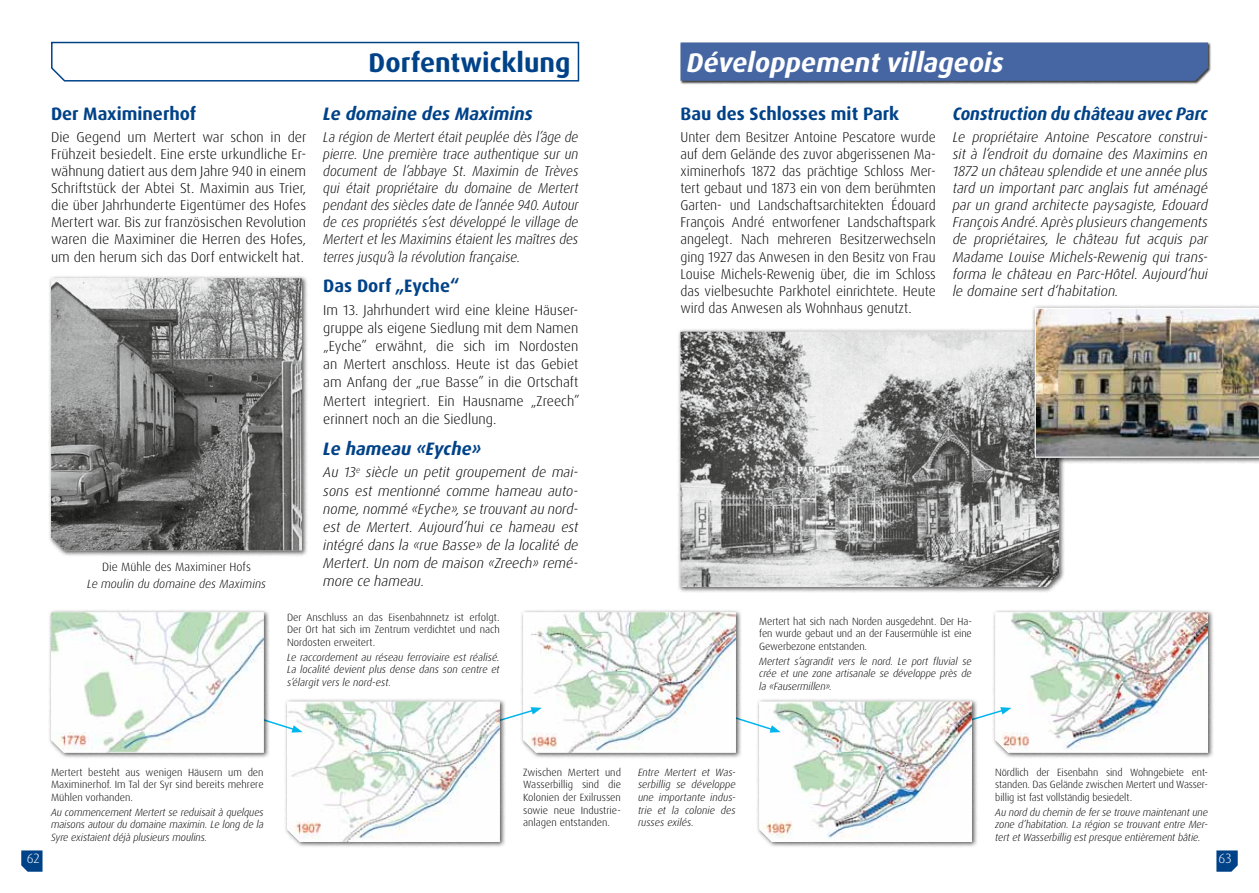
<style>
.page{position:relative;width:1259px;height:893px;background:#fff}
.page>*{position:absolute;margin:0;border:0;box-sizing:border-box;transform-origin:0 0}
.t1{font:italic 700 27px "Dax Pro";color:#fff}
.t2{font:700 27px "Dax Pro";color:#004288}
.t3{font:700 18px "Dax Pro";color:#004288}
.t4{font:italic 700 18px "Dax Pro";letter-spacing:-.005em;color:#004288}
.t5{font:italic 700 18px "Dax Pro";letter-spacing:-.005em;color:#004288;scale:.95 1}
.t6{font:300 14.25px/17.1px "Dax Pro";color:#000;text-align:justify}
.t7{font:italic 300 14.25px/17.1px "Dax Pro";color:#000;text-align:justify}
.t8{font:italic 300 14.25px/17.1px "Dax Pro";color:#000;text-align:justify;scale:.95 1}
.t9{font:300 13.5px "Dax Pro";color:#fff}
.t10{font:italic 300 12px "Dax Pro";color:#000}
.t11{font:300 12px "Dax Pro";color:#000}
.t12{font:italic 300 10.5px/12.6px "Dax Pro";letter-spacing:-.01em;color:#000;text-align:justify}
.t13{font:300 10.5px/12.6px "Dax Pro";color:#000;text-align:justify}
</style>
<div class="page">
<svg style="left:1216px;top:850px;width:21px;height:22px"></svg>
<svg style="left:21px;top:850px;width:22px;height:22px"></svg>
<div style="left:680px;top:42px;width:531px;height:42px;background:#000;opacity:.75"></div>
<div style="left:680px;top:43px;width:528px;height:38px;background:#4666a3"></div>
<svg style="left:51px;top:41px;width:529px;height:41px"></svg>
<div style="left:992px;top:609px;width:222px;height:150px;background:#000;opacity:.65"></div>
<div style="left:756px;top:698px;width:222px;height:150px;background:#000;opacity:.65"></div>
<div style="left:520px;top:609px;width:222px;height:150px;background:#000;opacity:.65"></div>
<div style="left:284px;top:698px;width:222px;height:150px;background:#000;opacity:.65"></div>
<div style="left:48px;top:609px;width:222px;height:150px;background:#000;opacity:.65"></div>
<svg style="left:51px;top:612px;width:1157px;height:230px"></svg>
<img style="left:51px;top:612px;width:213px;height:141px">
<div style="left:48px;top:275px;width:260px;height:281px;background:#000;opacity:.65"></div>
<img style="left:51px;top:278px;width:251px;height:272px">
<div style="left:677px;top:328px;width:388px;height:265px;background:#000;opacity:.65"></div>
<img style="left:680px;top:332px;width:379px;height:255px">
<div style="left:1031px;top:305px;width:228px;height:159px;background:#000;opacity:.65"></div>
<img style="left:1034px;top:307px;width:225px;height:151px">
<p class="t3" style="left:51px;top:103px;width:147px">Der Maximinerhof</p>
<p class="t6" style="left:51px;top:128px;width:257px">Die Gegend um Mertert war schon in der Frühzeit besiedelt. Eine erste urkundliche Er&shy;wähnung datiert aus dem Jahre 940 in einem Schriftstück der Abtei St. Maximin aus Trier, die über Jahrhunderte Eigentümer des Hofes Mertert war. Bis zur französischen Revolution waren die Maximiner die Herren des Hofes, um den herum sich das Dorf entwickelt hat.</p>
<p class="t11" style="left:102px;top:559px;width:150px">Die Mühle des Maximiner Hofs</p>
<p class="t10" style="left:87px;top:576px;width:180px">Le moulin du domaine des Maximins</p>
<h1 class="t2" style="left:369px;top:45px;width:203px">Dorfentwicklung</h1>
<h1 class="t1" style="left:687px;top:45px;width:318px">Développement villageois</h1>
<p class="t4" style="left:323px;top:103px;width:211px">Le domaine des Maximins</p>
<p class="t8" style="left:323px;top:128px;width:270px">La région de Mertert était peuplée dès l’âge de pierre. Une première trace authentique sur un document de l’abbaye St. Maximin de Trèves qui était propriétaire du domaine de Mertert pendant des siècles date de l’année 940. Autour de ces propriétés s’est développé le village de Mertert et les Maximins étaient les maîtres des terres jusqu’à la révolution française.</p>
<p class="t3" style="left:323px;top:274px;width:138px">Das Dorf „Eyche“</p>
<p class="t6" style="left:323px;top:301px;width:258px;line-height:18.1px">Im 13. Jahrhundert wird eine kleine Häuser&shy;gruppe als eigene Siedlung mit dem Namen „Eyche” erwähnt, die sich im Nordosten an Mertert anschloss. Heute ist das Gebiet am Anfang der „rue Basse” in die Ortschaft Mertert integriert. Ein Hausname „Zreech” erinnert noch an die Siedlung.</p>
<p class="t4" style="left:323px;top:437px;width:159px">Le hameau «Eyche»</p>
<p class="t7" style="left:323px;top:463px;width:257px;line-height:18.1px">Au 13<sup>e</sup> siècle un petit groupement de mai&shy;sons est mentionné comme hameau auto&shy;nome, nommé «Eyche», se trouvant au nord&shy;est de Mertert. Aujourd’hui ce hameau est intégré dans la «rue Basse» de la localité de Mertert. Un nom de maison «Zreech» remé&shy;more ce hameau.</p>
<p class="t3" style="left:680px;top:103px;width:220px">Bau des Schlosses mit Park</p>
<p class="t6" style="left:680px;top:128px;width:257px">Unter dem Besitzer Antoine Pescatore wurde auf dem Gelände des zuvor abgerissenen Ma&shy;ximinerhofs 1872 das prächtige Schloss Mer&shy;tert gebaut und 1873 ein von dem berühmten Garten- und Landschaftsarchitekten Édouard François André entworfener Landschaftspark angelegt. Nach mehreren Besitzerwechseln ging 1927 das Anwesen in den Besitz von Frau Louise Michels-Rewenig über, die im Schloss das vielbesuchte Parkhotel einrichtete. Heute wird das Anwesen als Wohnhaus genutzt.</p>
<p class="t5" style="left:952px;top:103px;width:270px">Construction du château avec Parc</p>
<p class="t7" style="left:952px;top:128px;width:257px">Le propriétaire Antoine Pescatore construi&shy;sit à l‘endroit du domaine des Maximins en 1872 un château splendide et une année plus tard un important parc anglais fut aménagé par un grand architecte paysagiste, Edouard François André. Après plusieurs changements de propriétaires, le château fut acquis par Madame Louise Michels-Rewenig qui trans&shy;forma le château en Parc-Hôtel. Aujourd‘hui le domaine sert d‘habitation.</p>
<p class="t13" style="left:287px;top:611px;width:214px">Der Anschluss an das Eisenbahnnetz ist erfolgt.<br>Der Ort hat sich im Zentrum verdichtet und nach Nordosten erweitert.</p>
<p class="t12" style="left:287px;top:651px;width:214px">Le raccordement au réseau ferroviaire est réalisé.<br>La localité devient plus dense dans son centre et s’élargit vers le nord-est.</p>
<p class="t13" style="left:759px;top:615px;width:214px">Mertert hat sich nach Norden ausgedehnt. Der Ha&shy;fen wurde gebaut und an der Fausermühle ist eine Gewerbezone entstanden.</p>
<p class="t12" style="left:759px;top:655px;width:214px">Mertert s’agrandit vers le nord. Le port fluvial se crée et une zone artisanale se développe près de la «Fausermillen».</p>
<p class="t13" style="left:51px;top:766px;width:214px">Mertert besteht aus wenigen Häusern um den Maximinerhof. Im Tal der Syr sind bereits mehrere Mühlen vorhanden.</p>
<p class="t12" style="left:51px;top:806px;width:214px">Au commencement Mertert se reduisait à quelques maisons autour du domaine maximin. Le long de la Syre existaient déjà plusieurs moulins.</p>
<p class="t13" style="left:523px;top:766px;width:99px;text-align:left">Zwischen Mertert und<br>Wasserbillig sind die<br>Kolonien der Exilrussen sowie neue Industrie&shy;anlagen entstanden.</p>
<p class="t12" style="left:638px;top:766px;width:99px">Entre Mertert et Was&shy;serbillig se développe une importante indus&shy;trie et la colonie des russes exilés.</p>
<p class="t13" style="left:995px;top:766px;width:213px">Nördlich der Eisenbahn sind Wohngebiete ent&shy;standen. Das Gelände zwischen Mertert und Wasser&shy;billig ist fast vollständig besiedelt.</p>
<p class="t12" style="left:995px;top:806px;width:214px">Au nord du chemin de fer se trouve maintenant une zone d’habitation. La région se trouvant entre Mer&shy;tert et Wasserbillig est presque entièrement bâtie.</p>
<p class="t9" style="left:27px;top:850px;width:15px">62</p>
<p class="t9" style="left:1218px;top:850px;width:14px">63</p>
</div>
